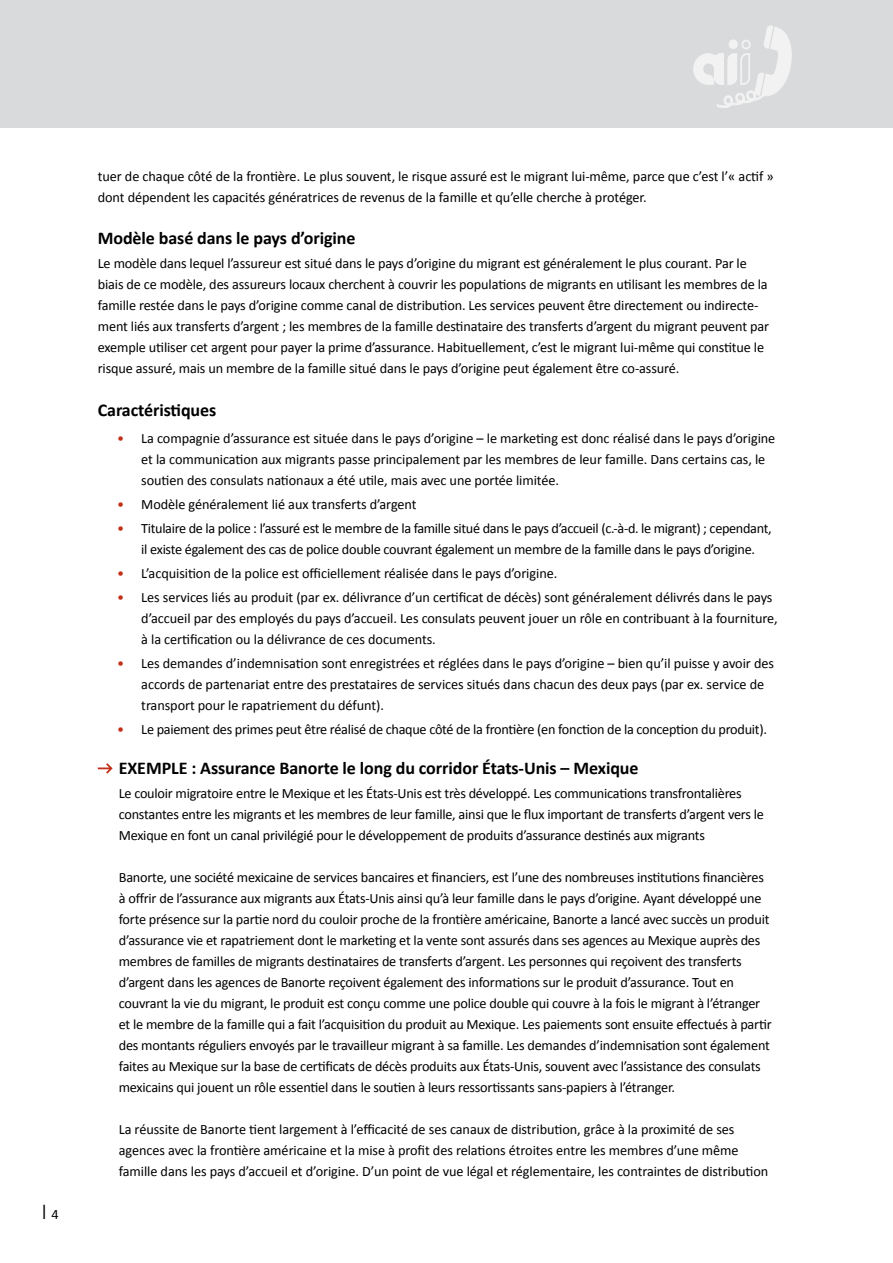
<style>
.page{position:relative;width:893px;height:1263px;background:#fff}
.page>*{position:absolute;margin:0;border:0;box-sizing:border-box;transform-origin:0 0}
.t1{font:700 18px "Calibri";letter-spacing:-.005em;color:#000}
.t2{font:14.25px/21px "Calibri";letter-spacing:-.015em;color:#000}
.t3{font:700 14.25px "DIN Alternate";color:#000}
.s1{font-family:"Calibri";font-weight:400}
.s2{color:#c22f16}
</style>
<div class="page">
<div style="left:0;top:0;width:893px;height:128px;background:#d9dadb"></div>
<svg style="left:693px;top:26px;width:99px;height:82px"></svg>
<svg style="left:98px;top:763px;width:15px;height:11px"></svg>
<p class="t3" style="left:37px;top:1203px;width:23px">︱<span class="s1">4</span></p>
<p class="t2" style="left:98px;top:166px;width:678px">tuer de chaque côté de la frontière. Le plus souvent, le risque assuré est le migrant lui-même, parce que c’est l’« actif » dont dépendent les capacités génératrices de revenus de la famille et qu’elle cherche à protéger.</p>
<p class="t1" style="left:98px;top:227px;width:259px">Modèle basé dans le pays d’origine</p>
<p class="t2" style="left:98px;top:253px;width:673px">Le modèle dans lequel l’assureur est situé dans le pays d’origine du migrant est généralement le plus courant. Par le biais de ce modèle, des assureurs locaux cherchent à couvrir les populations de migrants en utilisant les membres de la famille restée dans le pays d’origine comme canal de distribution. Les services peuvent être directement ou indirecte&shy;ment liés aux transferts d’argent ; les membres de la famille destinataire des transferts d’argent du migrant peuvent par exemple utiliser cet argent pour payer la prime d’assurance. Habituellement, c’est le migrant lui-même qui constitue le risque assuré, mais un membre de la famille situé dans le pays d’origine peut également être co-assuré.</p>
<p class="t1" style="left:98px;top:398px;width:120px">Caractéristiques</p>
<p class="t2" style="left:141px;top:428px;width:636px;text-indent:-24px"><span class="s2">•</span> La compagnie d’assurance est située dans le pays d’origine – le marketing est donc réalisé dans le pays d’origine et la communication aux migrants passe principalement par les membres de leur famille. Dans certains cas, le soutien des consulats nationaux a été utile, mais avec une portée limitée.</p>
<p class="t2" style="left:117px;top:494px;width:301px"><span class="s2">•</span> Modèle généralement lié aux transferts d’argent</p>
<p class="t2" style="left:117px;top:518px;width:656px;text-align:center"><span class="s2">•</span> Titulaire de la police : l’assuré est le membre de la famille situé dans le pays d’accueil (c.-à-d. le migrant) ; cependant, il existe également des cas de police double couvrant également un membre de la famille dans le pays d’origine.</p>
<p class="t2" style="left:117px;top:563px;width:442px"><span class="s2">•</span> L’acquisition de la police est officiellement réalisée dans le pays d’origine.</p>
<p class="t2" style="left:141px;top:587px;width:638px;text-indent:-24px"><span class="s2">•</span> Les services liés au produit (par ex. délivrance d’un certificat de décès) sont généralement délivrés dans le pays d’accueil par des employés du pays d’accueil. Les consulats peuvent jouer un rôle en contribuant à la fourniture, à la certification ou la délivrance de ces documents.</p>
<p class="t2" style="left:141px;top:653px;width:634px;text-indent:-24px"><span class="s2">•</span> Les demandes d’indemnisation sont enregistrées et réglées dans le pays d’origine – bien qu’il puisse y avoir des accords de partenariat entre des prestataires de services situés dans chacun des deux pays (par ex. service de transport pour le rapatriement du défunt).</p>
<p class="t2" style="left:117px;top:719px;width:651px"><span class="s2">•</span> Le paiement des primes peut être réalisé de chaque côté de la frontière (en fonction de la conception du produit).</p>
<p class="t1" style="left:119px;top:756px;width:521px">EXEMPLE : Assurance Banorte le long du corridor États-Unis – Mexique</p>
<p class="t2" style="left:119px;top:782px;width:646px">Le couloir migratoire entre le Mexique et les États-Unis est très développé. Les communications transfrontalières constantes entre les migrants et les membres de leur famille, ainsi que le flux important de transferts d’argent vers le<br>Mexique en font un canal privilégié pour le développement de produits d’assurance destinés aux migrants</p>
<p class="t2" style="left:119px;top:866px;width:654px">Banorte, une société mexicaine de services bancaires et financiers, est l’une des nombreuses institutions financières à offrir de l’assurance aux migrants aux États-Unis ainsi qu’à leur famille dans le pays d’origine. Ayant développé une forte présence sur la partie nord du couloir proche de la frontière américaine, Banorte a lancé avec succès un produit d’assurance vie et rapatriement dont le marketing et la vente sont assurés dans ses agences au Mexique auprès des membres de familles de migrants destinataires de transferts d’argent. Les personnes qui reçoivent des transferts d’argent dans les agences de Banorte reçoivent également des informations sur le produit d’assurance. Tout en couvrant la vie du migrant, le produit est conçu comme une police double qui couvre à la fois le migrant à l’étranger et le membre de la famille qui a fait l’acquisition du produit au Mexique. Les paiements sont ensuite effectués à partir des montants réguliers envoyés par le travailleur migrant à sa famille. Les demandes d’indemnisation sont également faites au Mexique sur la base de certificats de décès produits aux États-Unis, souvent avec l’assistance des consulats mexicains qui jouent un rôle essentiel dans le soutien à leurs ressortissants sans-papiers à l’étranger.</p>
<p class="t2" style="left:119px;top:1118px;width:651px">La réussite de Banorte tient largement à l’efficacité de ses canaux de distribution, grâce à la proximité de ses agences avec la frontière américaine et la mise à profit des relations étroites entre les membres d’une même famille dans les pays d’accueil et d’origine. D’un point de vue légal et réglementaire, les contraintes de distribution</p>
</div>
